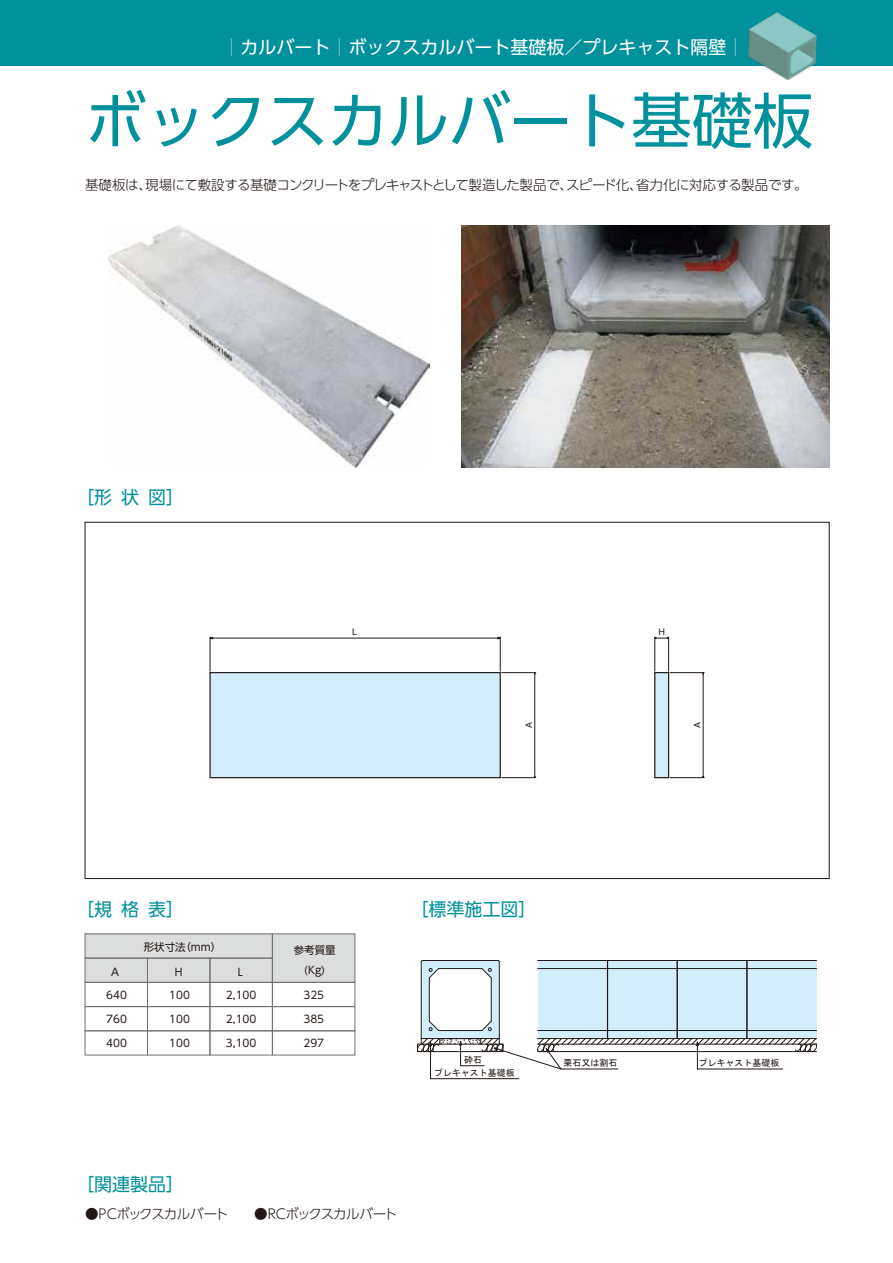
<style>
.page{position:relative;width:893px;height:1263px;background:#fff}
.page>*{position:absolute;margin:0;border:0;box-sizing:border-box;transform-origin:0 0}
.t1{font:60.75px "UD Shin Go Pro";color:#00919c}
.t2{font:18px "UD Shin Go Pro";color:#fff}
.t3{font:18px "UD Shin Go Pro";color:#00919c}
.t4{font:300 13.5px "UD Shin Go Pro";letter-spacing:-.055em;color:#221815}
.t5{font:300 13.5px "UD Shin Go Pro";letter-spacing:-.085em;color:#221815}
.t6{font:10.5px/19.5px "UD Shin Go Pro";color:#221815;text-align:center}
.t7{font:9px/12.9px "MS Gothic";color:#221815;text-align:center}
.t8{font:9px "Helvetica";color:#221815}
.s1{color:#a3cad4}
</style>
<div class="page">
<div style="left:0;top:0;width:893px;height:66px;background:#00919c"></div>
<img style="left:748px;top:12px;width:69px;height:69px">
<img style="left:461px;top:225px;width:368px;height:243px">
<img style="left:109px;top:225px;width:320px;height:243px">
<div style="left:147px;top:1030px;width:63px;height:25px;border:1px solid #727171"></div>
<div style="left:85px;top:1006px;width:63px;height:25px;border:1px solid #727171"></div>
<div style="left:147px;top:1006px;width:63px;height:25px;border:1px solid #727171"></div>
<div style="left:210px;top:1006px;width:63px;height:25px;border:1px solid #727171"></div>
<div style="left:210px;top:1030px;width:63px;height:25px;border:1px solid #727171"></div>
<div style="left:272px;top:1006px;width:83px;height:25px;border:1px solid #727171"></div>
<div style="left:272px;top:1030px;width:83px;height:25px;border:1px solid #727171"></div>
<div style="left:272px;top:982px;width:83px;height:25px;border:1px solid #727171"></div>
<svg style="left:85px;top:933px;width:270px;height:50px;background:#d4d5d5"></svg>
<div style="left:209px;top:672px;width:292px;height:106px;background:#d3edfb;border:1px solid #221815"></div>
<div style="left:654px;top:672px;width:15px;height:106px;background:#d3edfb;border:1px solid #221815"></div>
<hr style="left:654px;top:637px;width:1px;height:34px;background:#221815">
<hr style="left:668px;top:637px;width:1px;height:34px;background:#221815">
<svg style="left:654px;top:637px;width:16px;height:2px"></svg>
<hr style="left:210px;top:638px;width:290px;height:1px;background:#221815">
<hr style="left:210px;top:637px;width:1px;height:34px;background:#221815">
<hr style="left:500px;top:637px;width:1px;height:34px;background:#221815">
<hr style="left:534px;top:673px;width:1px;height:105px;background:#221815">
<hr style="left:502px;top:777px;width:34px;height:1px;background:#221815">
<hr style="left:502px;top:672px;width:34px;height:1px;background:#221815">
<hr style="left:703px;top:673px;width:1px;height:105px;background:#221815">
<hr style="left:670px;top:777px;width:34px;height:1px;background:#221815">
<hr style="left:670px;top:672px;width:34px;height:1px;background:#221815">
<hr style="left:430px;top:1078px;width:89px;height:1px;background:#221815">
<hr style="left:430px;top:1042px;width:1px;height:37px;background:#221815">
<svg style="left:417px;top:960px;width:400px;height:110px"></svg>
<h2 class="t2" style="left:222px;top:33px;width:523px"><span class="s1">│</span>カルバート<span class="s1">│</span>ボックスカルバート基礎板／プレキャスト隔壁<span class="s1">│</span></h2>
<h1 class="t1" style="left:85px;top:71px;width:730px">ボックスカルバート基礎板</h1>
<p class="t4" style="left:85px;top:174px;width:724px">基礎板は、現場にて敷設する基礎コンクリートをプレキャストとして製造した製品で、スピード化、省力化に対応する製品です。</p>
<h2 class="t3" style="left:76px;top:483px;width:109px">［形状図］</h2>
<p class="t8" style="left:352px;top:625px;width:7px">L</p>
<p class="t8" style="left:659px;top:625px;width:8px">H</p>
<p class="t8" style="left:522px;top:728px;width:8px;rotate:-90deg">A</p>
<p class="t8" style="left:690px;top:728px;width:8px;rotate:-90deg">A</p>
<h2 class="t3" style="left:76px;top:894px;width:109px">［規格表］</h2>
<p class="t6" style="left:144px;top:937px;width:79px">形状寸法（mm）</p>
<p class="t6" style="left:111px;top:962px;width:9px">A</p>
<p class="t6" style="left:175px;top:962px;width:9px">H</p>
<p class="t6" style="left:238px;top:962px;width:7px">L</p>
<p class="t6" style="left:294px;top:940px;width:43px">参考質量(Kg)</p>
<p class="t6" style="left:106px;top:984px;width:22px">640</p>
<p class="t6" style="left:169px;top:984px;width:22px">100</p>
<p class="t6" style="left:226px;top:984px;width:32px">2,100</p>
<p class="t6" style="left:303px;top:984px;width:22px">325</p>
<p class="t6" style="left:106px;top:1009px;width:22px">760</p>
<p class="t6" style="left:169px;top:1009px;width:22px">100</p>
<p class="t6" style="left:226px;top:1009px;width:32px">2,100</p>
<p class="t6" style="left:303px;top:1009px;width:22px">385</p>
<p class="t6" style="left:106px;top:1033px;width:22px">400</p>
<p class="t6" style="left:169px;top:1033px;width:22px">100</p>
<p class="t6" style="left:226px;top:1033px;width:32px">3,100</p>
<p class="t6" style="left:303px;top:1033px;width:22px">297</p>
<h2 class="t3" style="left:411px;top:894px;width:127px">［標準施工図］</h2>
<p class="t7" style="left:434px;top:1053px;width:82px">砕石<br>プレキャスト基礎板</p>
<p class="t7" style="left:563px;top:1056px;width:55px">栗石又は割石</p>
<p class="t7" style="left:699px;top:1056px;width:82px">プレキャスト基礎板</p>
<h2 class="t3" style="left:76px;top:1170px;width:109px">［関連製品］</h2>
<p class="t5" style="left:85px;top:1203px;width:314px">●PCボックスカルバート　　●ＲＣボックスカルバート</p>
</div>
